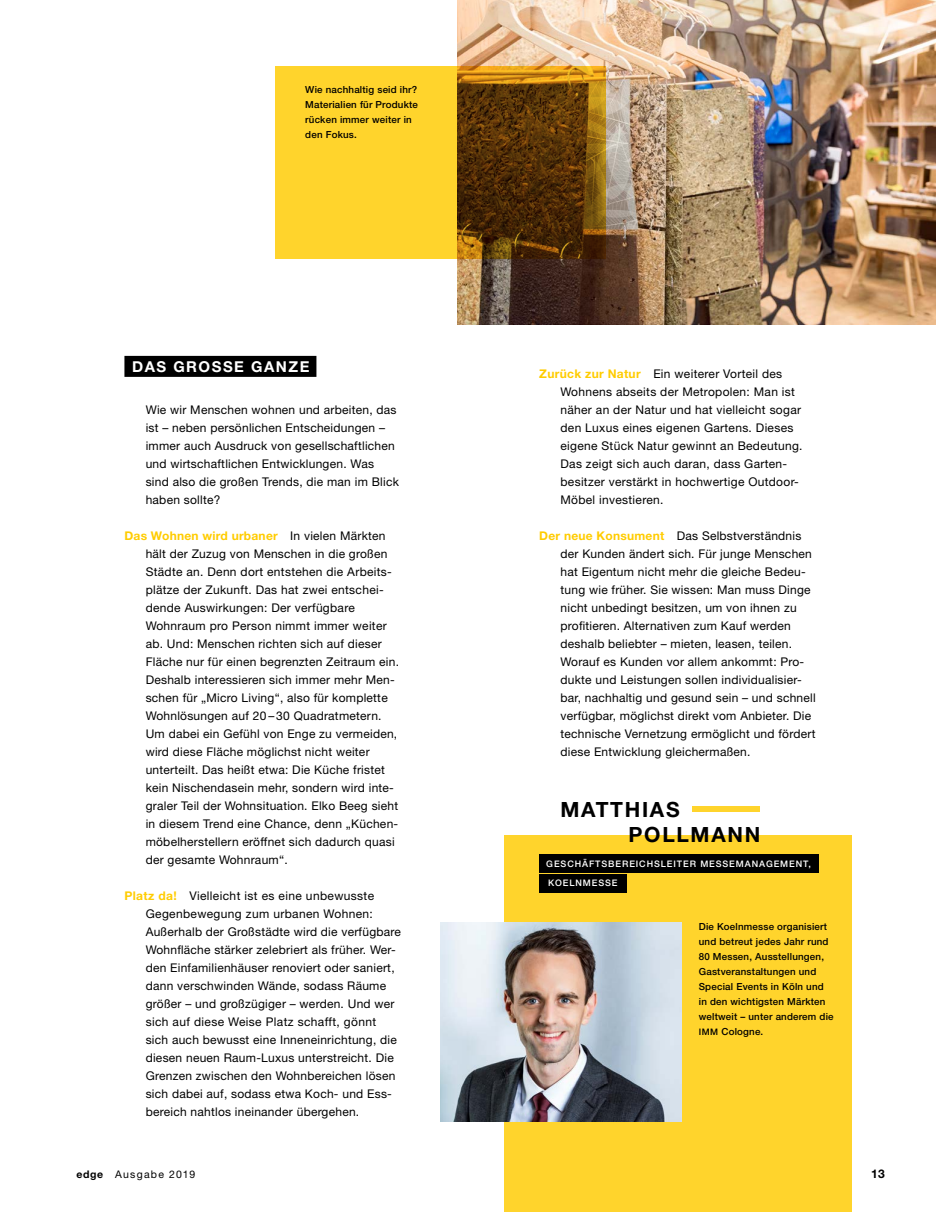
<style>
.page{position:relative;width:936px;height:1212px;background:#fff}
.page>*{position:absolute;margin:0;border:0;box-sizing:border-box;transform-origin:0 0}
.t1{font:700 21px/25.2px "Helvetica Neue LT Std";letter-spacing:.08em;color:#000}
.t2{font:700 15px "Helvetica Neue LT Std";letter-spacing:.1em;color:#fff}
.t3{font:12px/18px "Helvetica Neue LT Std";letter-spacing:.02em;color:#000}
.t4{font:700 12px "Helvetica Neue LT Std";color:#000}
.t5{font:10.5px "Helvetica Neue LT Std";letter-spacing:.12em;color:#000}
.t6{font:500 9.75px/15px "Helvetica Neue LT Std";letter-spacing:.02em;color:#000}
.t7{font:500 9px "Helvetica Neue LT Std";letter-spacing:.1em;color:#fff}
.s1{font-weight:700;color:#fc0}
.s2{font-size:9px}
.s3{font-weight:700}
</style>
<div class="page">
<img style="left:457px;top:0;width:478px;height:324px">
<div style="left:692px;top:807px;width:67px;height:5px;background:#ffd42c"></div>
<div style="left:504px;top:836px;width:347px;height:376px;background:#ffd42c"></div>
<img style="left:440px;top:923px;width:241px;height:198px">
<svg style="left:275px;top:66px;width:331px;height:192px;background:#ba911c"></svg>
<div style="left:539px;top:854px;width:279px;height:18px;background:#000"></div>
<div style="left:124px;top:356px;width:192px;height:21px;background:#000"></div>
<div style="left:539px;top:874px;width:87px;height:18px;background:#000"></div>
<p class="t6" style="left:305px;top:82px;width:114px">Wie nachhaltig seid ihr?<br>Materialien für Produkte rücken immer weiter in den Fokus.</p>
<p class="t2" style="left:132px;top:358px;width:179px">DAS GROSSE GANZE</p>
<p class="t3" style="left:146px;top:401px;width:255px">Wie wir Menschen wohnen und arbeiten, das ist – neben persönlichen Entscheidungen – immer auch Ausdruck von gesellschaftlichen und wirtschaftlichen Entwicklungen. Was sind also die großen Trends, die man im Blick haben sollte?</p>
<p class="t3" style="left:146px;top:527px;width:255px;text-indent:-21px"><span class="s1">Das Wohnen wird urbaner</span> In vielen Märkten hält der Zuzug von Menschen in die großen Städte an. Denn dort entstehen die Arbeits&shy;plätze der Zukunft. Das hat zwei entschei&shy;dende Auswirkungen: Der verfügbare Wohnraum pro Person nimmt immer weiter ab. Und: Menschen richten sich auf dieser Fläche nur für einen begrenzten Zeitraum ein.<br>Deshalb interessieren sich immer mehr Men&shy;schen für „Micro Living“, also für komplette Wohnlösungen auf 20 – 30 Quadratmetern.<br>Um dabei ein Gefühl von Enge zu vermeiden, wird diese Fläche möglichst nicht weiter unterteilt. Das heißt etwa: Die Küche fristet kein Nischendasein mehr, sondern wird inte&shy;graler Teil der Wohnsituation. Elko Beeg sieht in diesem Trend eine Chance, denn „Küchen&shy;möbelherstellern eröffnet sich dadurch quasi der gesamte Wohnraum“.</p>
<p class="t3" style="left:146px;top:887px;width:257px;text-indent:-21px"><span class="s1">Platz da!</span> Vielleicht ist es eine unbewusste Gegenbewegung zum urbanen Wohnen:<br>Außerhalb der Großstädte wird die verfügbare Wohnfläche stärker zelebriert als früher. Wer&shy;den Einfamilienhäuser renoviert oder saniert, dann verschwinden Wände, sodass Räume größer – und großzügiger – werden. Und wer sich auf diese Weise Platz schafft, gönnt sich auch bewusst eine Inneneinrichtung, die diesen neuen Raum-Luxus unterstreicht. Die Grenzen zwischen den Wohnbereichen lösen sich dabei auf, sodass etwa Koch- und Ess&shy;bereich nahtlos ineinander übergehen.</p>
<p class="t3" style="left:560px;top:365px;width:243px;text-indent:-21px"><span class="s1">Zurück zur Natur</span> Ein weiterer Vorteil des Wohnens abseits der Metropolen: Man ist näher an der Natur und hat vielleicht sogar den Luxus eines eigenen Gartens. Dieses eigene Stück Natur gewinnt an Bedeutung.<br>Das zeigt sich auch daran, dass Garten&shy;besitzer verstärkt in hochwertige Outdoor-Möbel investieren.</p>
<p class="t3" style="left:560px;top:527px;width:257px;text-indent:-21px"><span class="s1">Der neue Konsument</span> Das Selbstverständnis der Kunden ändert sich. Für junge Menschen hat Eigentum nicht mehr die gleiche Bedeu&shy;tung wie früher. Sie wissen: Man muss Dinge nicht unbedingt besitzen, um von ihnen zu profitieren. Alternativen zum Kauf werden deshalb beliebter – mieten, leasen, teilen.<br>Worauf es Kunden vor allem ankommt: Pro&shy;dukte und Leistungen sollen individualisier&shy;bar, nachhaltig und gesund sein – und schnell verfügbar, möglichst direkt vom Anbieter. Die technische Vernetzung ermöglicht und fördert diese Entwicklung gleichermaßen.</p>
<h1 class="t1" style="left:628px;top:796px;width:133px;text-indent:-68px">MATTHIAS<br>POLLMANN</h1>
<p class="t7" style="left:546px;top:858px;width:266px">GESCHÄFTSBEREICHSLEITER MESSEMANAGEMENT,</p>
<p class="t7" style="left:548px;top:878px;width:71px">KOELNMESSE</p>
<p class="t6" style="left:698px;top:918px;width:136px">Die Koelnmesse organisiert und betreut jedes Jahr rund<br>80 Messen, Ausstellungen,<br>Gastveranstaltungen und<br>Special Events in Köln und in den wichtigsten Märkten weltweit – unter anderem die<br><span class="s2">IMM</span> Cologne.</p>
<p class="t5" style="left:77px;top:1168px;width:120px"><span class="s3">edge</span> Ausgabe 2019</p>
<p class="t4" style="left:871px;top:1166px;width:15px">13</p>
</div>
